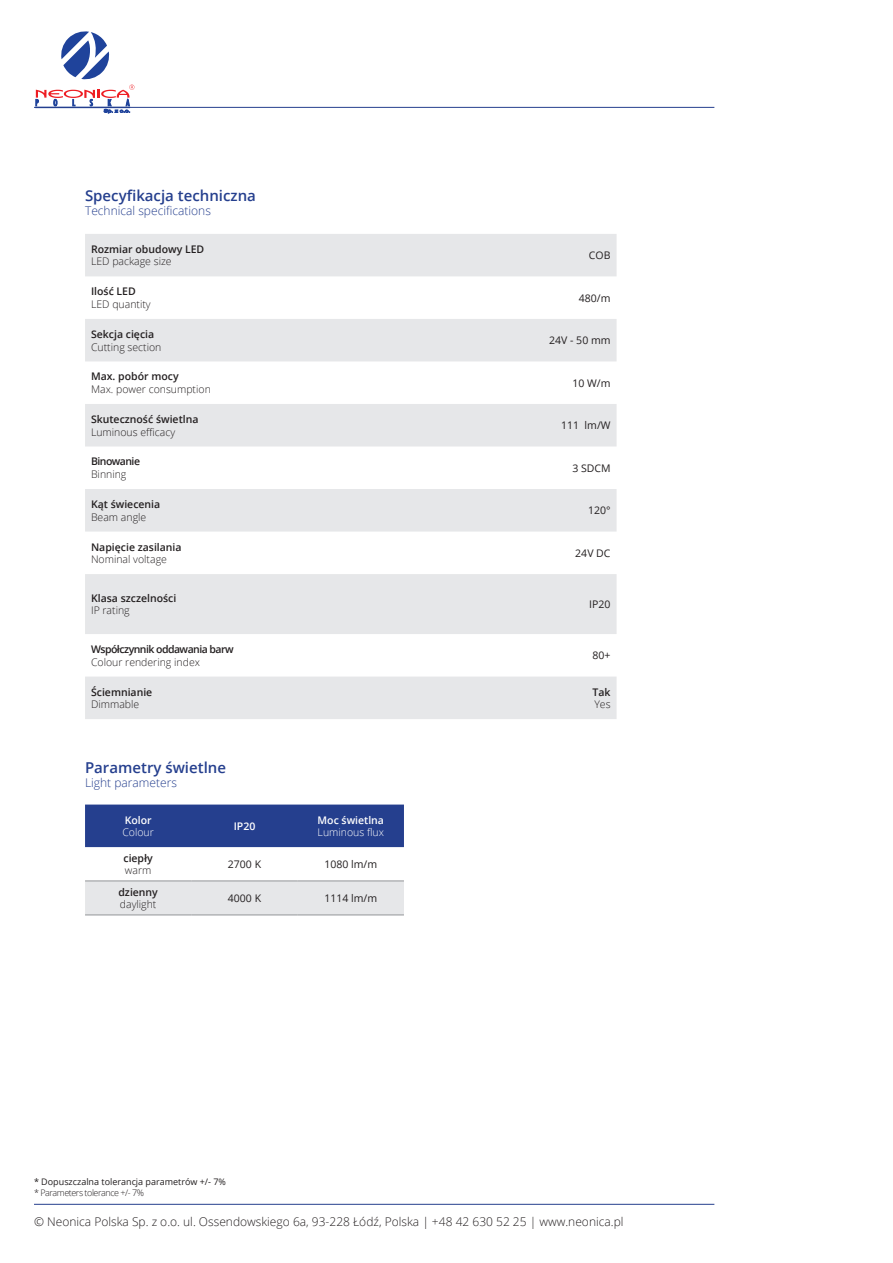
<style>
.page{position:relative;width:893px;height:1263px;background:#fff}
.page>*{position:absolute;margin:0;border:0;box-sizing:border-box;transform-origin:0 0}
.t1{font:600 15px "Open Sans";color:#253f8e}
.t2{font:300 12px "Open Sans";color:#231f20}
.t3{font:300 12px "Open Sans";color:#253f8e}
.t4{font:300 10.5px "Open Sans";color:#231f20}
.t5{font:600 10.5px "Open Sans";color:#231f20}
.t6{font:10.5px "Open Sans";color:#231f20}
.t7{font:600 10.5px "Open Sans";letter-spacing:-.05em;color:#231f20}
.t8{font:600 10.5px "Open Sans";color:#fff}
.t9{font:300 10.5px "Open Sans";color:#fff}
.t10{font:9px "Open Sans";color:#231f20}
.t11{font:300 9px "Open Sans";letter-spacing:-.05em;color:#231f20}
</style>
<div class="page">
<hr style="left:34px;top:1204px;width:680px;height:1px;background:#253f8e">
<svg style="left:36px;top:31px;width:98px;height:82px"></svg>
<hr style="left:34px;top:107px;width:680px;height:1px;background:#253f8e">
<svg style="left:85px;top:234px;width:532px;height:485px;fill:#e6e7e9"></svg>
<div style="left:85px;top:804px;width:319px;height:43px;background:#253f8e"></div>
<div style="left:85px;top:882px;width:319px;height:33px;background:#e6e7e9"></div>
<hr style="left:85px;top:881px;width:106px;height:1px;background:#939598">
<hr style="left:191px;top:881px;width:107px;height:1px;background:#939598">
<hr style="left:298px;top:881px;width:106px;height:1px;background:#939598">
<hr style="left:85px;top:915px;width:106px;height:1px;background:#939598">
<hr style="left:191px;top:915px;width:107px;height:1px;background:#939598">
<hr style="left:298px;top:915px;width:106px;height:1px;background:#939598">
<h1 class="t1" style="left:85px;top:185px;width:172px">Specyfikacja techniczna</h1>
<p class="t3" style="left:85px;top:202px;width:127px">Technical specifications</p>
<p class="t5" style="left:91px;top:242px;width:115px">Rozmiar obudowy LED</p>
<p class="t4" style="left:91px;top:254px;width:82px">LED package size</p>
<p class="t5" style="left:91px;top:284px;width:46px">Ilość LED</p>
<p class="t4" style="left:91px;top:297px;width:61px">LED quantity</p>
<p class="t5" style="left:91px;top:327px;width:65px">Sekcja cięcia</p>
<p class="t4" style="left:91px;top:339px;width:72px">Cutting section</p>
<p class="t5" style="left:91px;top:369px;width:89px">Max. pobór mocy</p>
<p class="t4" style="left:91px;top:382px;width:121px">Max. power consumption</p>
<p class="t5" style="left:91px;top:412px;width:109px">Skuteczność świetlna</p>
<p class="t4" style="left:91px;top:424px;width:86px">Luminous efficacy</p>
<p class="t7" style="left:91px;top:454px;width:51px">Binowanie</p>
<p class="t4" style="left:91px;top:467px;width:37px">Binning</p>
<p class="t5" style="left:91px;top:497px;width:71px">Kąt świecenia</p>
<p class="t4" style="left:91px;top:510px;width:57px">Beam angle</p>
<p class="t5" style="left:91px;top:539px;width:92px">Napięcie zasilania</p>
<p class="t4" style="left:91px;top:552px;width:77px">Nominal voltage</p>
<p class="t5" style="left:91px;top:591px;width:87px">Klasa szczelności</p>
<p class="t4" style="left:91px;top:603px;width:40px">IP rating</p>
<p class="t7" style="left:91px;top:642px;width:144px">Współczynnik oddawania barw</p>
<p class="t4" style="left:91px;top:655px;width:110px">Colour rendering index</p>
<p class="t5" style="left:91px;top:684px;width:63px">Ściemnianie</p>
<p class="t4" style="left:91px;top:697px;width:50px">Dimmable</p>
<h1 class="t1" style="left:85px;top:757px;width:142px">Parametry świetlne</h1>
<p class="t3" style="left:85px;top:775px;width:93px">Light parameters</p>
<p class="t8" style="left:125px;top:812px;width:28px">Kolor</p>
<p class="t9" style="left:122px;top:825px;width:33px">Colour</p>
<p class="t8" style="left:234px;top:819px;width:23px">IP20</p>
<p class="t8" style="left:318px;top:812px;width:68px">Moc świetlna</p>
<p class="t9" style="left:318px;top:825px;width:68px">Luminous flux</p>
<p class="t5" style="left:123px;top:851px;width:31px">ciepły</p>
<p class="t4" style="left:125px;top:863px;width:28px">warm</p>
<p class="t5" style="left:118px;top:885px;width:41px">dzienny</p>
<p class="t4" style="left:120px;top:897px;width:38px">daylight</p>
<p class="t6" style="left:228px;top:857px;width:35px">2700 K</p>
<p class="t6" style="left:324px;top:857px;width:54px">1080 lm/m</p>
<p class="t6" style="left:228px;top:891px;width:35px">4000 K</p>
<p class="t6" style="left:324px;top:891px;width:54px">1114 lm/m</p>
<p class="t10" style="left:34px;top:1176px;width:194px">* Dopuszczalna tolerancja parametrów +/- 7%</p>
<p class="t11" style="left:34px;top:1187px;width:112px">* Parameters tolerance +/- 7%</p>
<p class="t6" style="left:589px;top:248px;width:23px">COB</p>
<p class="t6" style="left:579px;top:291px;width:33px">480/m</p>
<p class="t6" style="left:549px;top:333px;width:63px">24V - 50 mm</p>
<p class="t6" style="left:572px;top:376px;width:40px">10 W/m</p>
<p class="t6" style="left:561px;top:418px;width:51px">111 lm/W</p>
<p class="t6" style="left:572px;top:461px;width:40px">3 SDCM</p>
<p class="t6" style="left:588px;top:503px;width:24px">120°</p>
<p class="t6" style="left:575px;top:546px;width:37px">24V DC</p>
<p class="t6" style="left:589px;top:597px;width:23px">IP20</p>
<p class="t6" style="left:593px;top:648px;width:20px">80+</p>
<p class="t5" style="left:592px;top:684px;width:20px">Tak</p>
<p class="t4" style="left:594px;top:697px;width:18px">Yes</p>
<p class="t2" style="left:34px;top:1213px;width:591px">© Neonica Polska Sp. z o.o. ul. Ossendowskiego 6a, 93-228 Łódź, Polska | +48 42 630 52 25 | www.neonica.pl</p>
</div>
